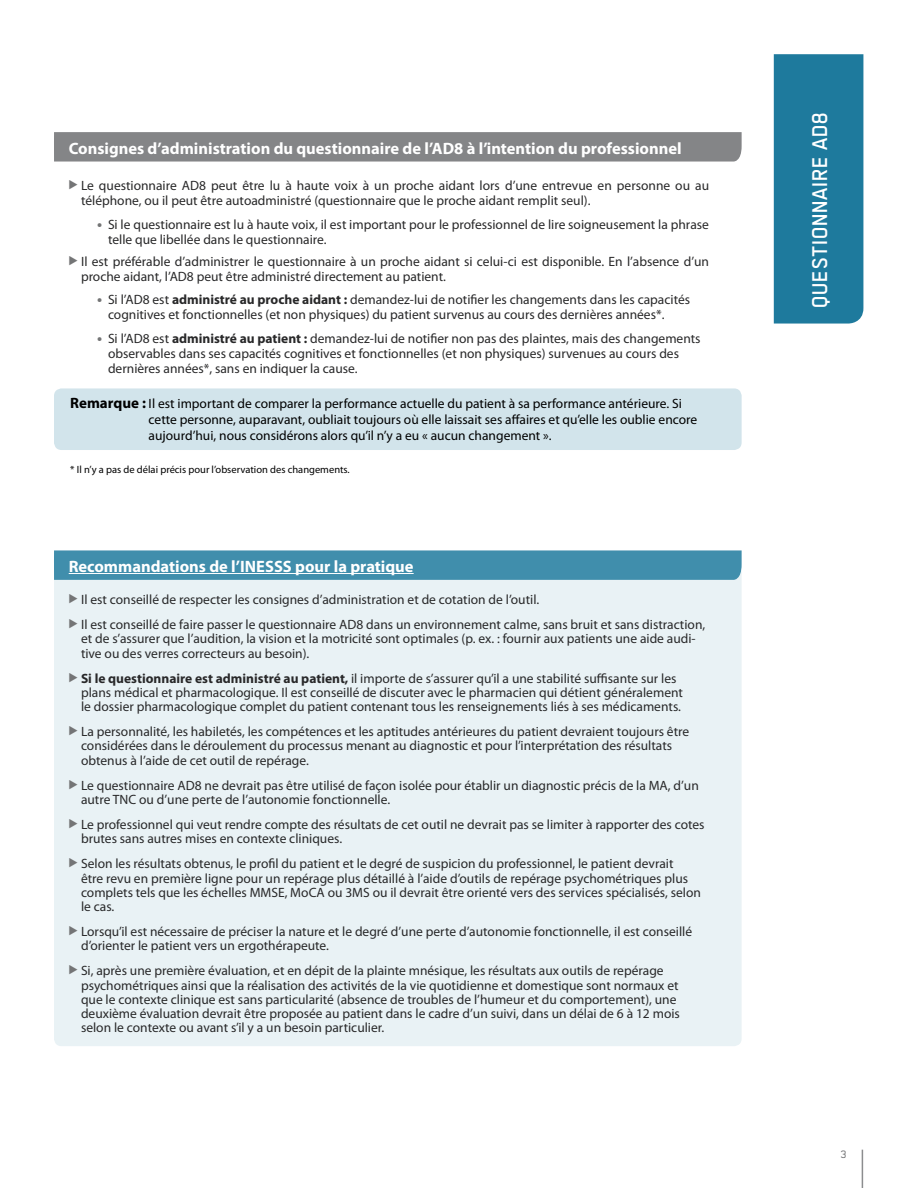
<style>
.page{position:relative;width:918px;height:1188px;background:#fff}
.page>*{position:absolute;margin:0;border:0;box-sizing:border-box;transform-origin:0 0}
.t1{font:500 24px "Regular";color:#fff}
.t2{font:700 16.5px "Myriad Pro";color:#fff}
.t3{font:13.5px/14.2px "Myriad Pro";color:#282829}
.t4{font:13.5px/15.8px "Myriad Pro";color:#000}
.t5{font:12px "Regular";color:#6b6c6e}
.t6{font:10.5px "Myriad Pro";color:#000}
.s1{font-weight:700;font-size:15px;color:#747576}
.s2{font-weight:700}
.s3{font-weight:700;font-size:15px}
</style>
<div class="page">
<div style="left:54px;top:565px;width:688px;height:481px;background:#e9f2f5;border-radius:8px"></div>
<div style="left:54px;top:388px;width:688px;height:62px;background:#d2e4eb;border-radius:8px"></div>
<svg style="left:54px;top:550px;width:688px;height:30px;background:#4490ad"></svg>
<div style="left:54px;top:132px;width:688px;height:30px;background:#848587"></div>
<hr style="left:69px;top:573px;width:345px;height:1px;background:#fff">
<hr style="left:862px;top:1150px;width:1px;height:38px;background:#8c8d8f">
<div style="left:774px;top:54px;width:89px;height:270px;background:#1e7a9d"></div>
<p class="t2" style="left:69px;top:137px;width:615px">Consignes d’administration du questionnaire de l’AD8 à l’intention du professionnel</p>
<p class="t3" style="left:81px;top:178px;width:630px;line-height:15px">Le questionnaire AD8 peut être lu à haute voix à un proche aidant lors d’une entrevue en personne ou au téléphone, ou il peut être autoadministré (questionnaire que le proche aidant remplit seul).</p>
<p class="t3" style="left:108px;top:217px;width:602px;line-height:15px;text-indent:-11px"><span class="s1">•</span> Si le questionnaire est lu à haute voix, il est important pour le professionnel de lire soigneusement la phrase telle que libellée dans le questionnaire.</p>
<p class="t3" style="left:81px;top:254px;width:630px;line-height:15px">Il est préférable d’administrer le questionnaire à un proche aidant si celui-ci est disponible. En l’absence d’un proche aidant, l’AD8 peut être administré directement au patient.</p>
<p class="t3" style="left:108px;top:292px;width:584px;line-height:15px;text-indent:-11px"><span class="s1">•</span> Si l’AD8 est <span class="s2">administré au proche aidant :</span> demandez-lui de notifier les changements dans les capacités cognitives et fonctionnelles (et non physiques) du patient survenus au cours des dernières années*.</p>
<p class="t3" style="left:108px;top:331px;width:594px;line-height:15px;text-indent:-11px"><span class="s1">•</span> Si l’AD8 est <span class="s2">administré au patient :</span> demandez-lui de notifier non pas des plaintes, mais des changements observables dans ses capacités cognitives et fonctionnelles (et non physiques) survenues au cours des dernières années*, sans en indiquer la cause.</p>
<p class="t4" style="left:149px;top:396px;width:550px;text-indent:-78px"><span class="s3">Remarque :</span> Il est important de comparer la performance actuelle du patient à sa performance antérieure. Si cette personne, auparavant, oubliait toujours où elle laissait ses affaires et qu’elle les oublie encore aujourd’hui, nous considérons alors qu’il n’y a eu « aucun changement ».</p>
<p class="t6" style="left:70px;top:463px;width:281px">* Il n’y a pas de délai précis pour l’observation des changements.</p>
<p class="t2" style="left:69px;top:556px;width:346px">Recommandations de l’INESSS pour la pratique</p>
<p class="t3" style="left:81px;top:587px;width:626px;line-height:25px">Il est conseillé de respecter les consignes d’administration et de cotation de l’outil.<br>Il est conseillé de faire passer le questionnaire AD8 dans un environnement calme, sans bruit et sans distraction,</p>
<p class="t3" style="left:81px;top:631px;width:616px">et de s’assurer que l’audition, la vision et la motricité sont optimales (p. ex. : fournir aux patients une aide audi&shy;tive ou des verres correcteurs au besoin).</p>
<p class="t3" style="left:81px;top:671px;width:604px"><span class="s2">Si le questionnaire est administré au patient,</span> il importe de s’assurer qu’il a une stabilité suffisante sur les plans médical et pharmacologique. Il est conseillé de discuter avec le pharmacien qui détient généralement le dossier pharmacologique complet du patient contenant tous les renseignements liés à ses médicaments.</p>
<p class="t3" style="left:81px;top:724px;width:610px">La personnalité, les habiletés, les compétences et les aptitudes antérieures du patient devraient toujours être considérées dans le déroulement du processus menant au diagnostic et pour l’interprétation des résultats obtenus à l’aide de cet outil de repérage.</p>
<p class="t3" style="left:81px;top:778px;width:619px">Le questionnaire AD8 ne devrait pas être utilisé de façon isolée pour établir un diagnostic précis de la MA, d’un autre TNC ou d’une perte de l’autonomie fonctionnelle.</p>
<p class="t3" style="left:81px;top:817px;width:625px">Le professionnel qui veut rendre compte des résultats de cet outil ne devrait pas se limiter à rapporter des cotes brutes sans autres mises en contexte cliniques.</p>
<p class="t3" style="left:81px;top:856px;width:622px">Selon les résultats obtenus, le profil du patient et le degré de suspicion du professionnel, le patient devrait<br>être revu en première ligne pour un repérage plus détaillé à l’aide d’outils de repérage psychométriques plus complets tels que les échelles MMSE, MoCA ou 3MS ou il devrait être orienté vers des services spécialisés, selon le cas.</p>
<p class="t3" style="left:81px;top:924px;width:613px">Lorsqu’il est nécessaire de préciser la nature et le degré d’une perte d’autonomie fonctionnelle, il est conseillé d’orienter le patient vers un ergothérapeute.</p>
<p class="t3" style="left:81px;top:964px;width:600px">Si, après une première évaluation, et en dépit de la plainte mnésique, les résultats aux outils de repérage psychométriques ainsi que la réalisation des activités de la vie quotidienne et domestique sont normaux et que le contexte clinique est sans particularité (absence de troubles de l’humeur et du comportement), une deuxième évaluation devrait être proposée au patient dans le cadre d’un suivi, dans un délai de 6 à 12 mois selon le contexte ou avant s’il y a un besoin particulier.</p>
<h1 class="t1" style="left:807px;top:308px;width:197px;rotate:-90deg">Questionnaire AD8</h1>
<p class="t5" style="left:840px;top:1148px;width:7px">3</p>
</div>
